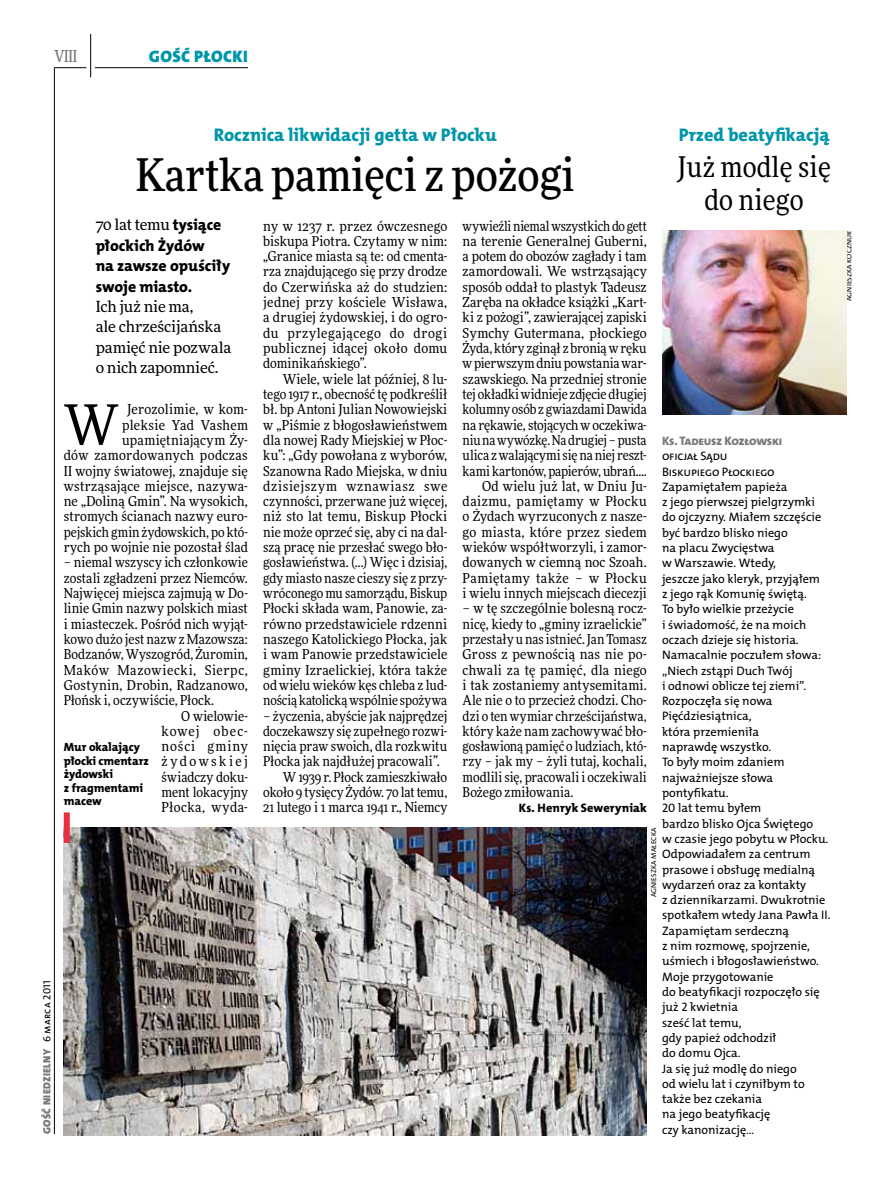
<style>
.page{position:relative;width:893px;height:1191px;background:#fff}
.page>*{position:absolute;margin:0;border:0;box-sizing:border-box;transform-origin:0 0}
.t1{font:55.95px "Freeday Narrow News";color:#000}
.t2{font:500 45px "Freeday Narrow";color:#000}
.t3{font:28.5px/33px "Freeday Narrow News";letter-spacing:.01em;color:#000;text-align:center}
.t4{font:18.3px "The Mix HP8 Ex Bld";color:#0096aa}
.t5{font:16.65px "The Mix HP9 Blk";letter-spacing:.02em;color:#0096aa}
.t6{font:500 16.5px "Freeday Narrow";color:#787779;scale:.9 1}
.t7{font:15.75px/20.4px "The Mix HP8 Ex Bld";letter-spacing:-.005em;color:#000}
.t8{font:15.45px/20.4px "Freeday News";letter-spacing:-.005em;color:#000}
.t9{font:13.65px/15.3px "Freeday Narrow News";letter-spacing:.005em;color:#000;text-align:justify}
.t10{font:13.65px "Freeday Narrow News";letter-spacing:-.015em;color:#000}
.t11{font:13.65px "Freeday Narrow News";letter-spacing:.04em;color:#000}
.t12{font:13.65px "Freeday Narrow News";letter-spacing:.035em;color:#000}
.t13{font:13.65px "Freeday Narrow News";letter-spacing:.07em;color:#000}
.t14{font:13.65px "Freeday Narrow News";letter-spacing:.065em;color:#000}
.t15{font:13.65px "Freeday Narrow News";letter-spacing:.17em;color:#000}
.t16{font:12.3px/15.3px "The Mix HP5 Plain";color:#000}
.t17{font:12.3px "The Mix HP8 Ex Bld";letter-spacing:.01em;color:#000}
.t18{font:12.3px "The Mix HP8 Ex Bld";letter-spacing:-.025em;color:#787779}
.t19{font:12px/13.5px "The Mix HP8 Ex Bld";letter-spacing:-.005em;color:#000}
.t20{font:10.5px "The Mix HP9 Blk";letter-spacing:.025em;color:#787779}
.t21{font:7.2px "The Mix HP5 Plain";letter-spacing:.015em;color:#000}
.s1{font-family:"The Mix HP5 Plain";color:#000}
.s2{font-family:"The Mix HP8 Ex Bld";font-size:15.75px}
</style>
<div class="page">
<hr style="left:54px;top:67px;width:1px;height:1067px;background:#000">
<hr style="left:90px;top:34px;width:1px;height:43px;background:#000">
<hr style="left:54px;top:67px;width:32px;height:1px;background:#000">
<hr style="left:95px;top:67px;width:153px;height:1px;background:#000">
<img style="left:64px;top:827px;width:583px;height:308px">
<div style="left:64px;top:812px;width:6px;height:31px;background:#e92f3f"></div>
<img style="left:662px;top:230px;width:184px;height:184px">
<p class="t6" style="left:54px;top:46px;width:27px">VIII</p>
<p class="t5" style="left:149px;top:46px;width:100px">GOŚĆ PŁOCKI</p>
<p class="t20" style="left:40px;top:1134px;width:155px;rotate:-90deg">GOŚĆ NIEDZIELNY <span class="s1">6 marca 2011</span></p>
<h3 class="t4" style="left:214px;top:123px;width:284px">Rocznica likwidacji getta w Płocku</h3>
<h2 class="t2" style="left:136px;top:147px;width:440px">Kartka pamięci z pożogi</h2>
<h3 class="t4" style="left:679px;top:123px;width:152px">Przed beatyfikacją</h3>
<h3 class="t3" style="left:677px;top:150px;width:155px">Już modlę się do niego</h3>
<p class="t8" style="left:96px;top:214px;width:127px">70 lat temu <span class="s2">tysiące</span></p>
<p class="t7" style="left:96px;top:235px;width:136px">płockich Żydów<br>na zawsze opuściły swoje miasto.</p>
<p class="t8" style="left:96px;top:296px;width:137px">Ich już nie ma,<br>ale chrześcijańska pamięć nie pozwala o nich zapomnieć.</p>
<h1 class="t1" style="left:64px;top:390px;width:56px">W</h1>
<p class="t9" style="left:64px;top:401px;width:186px;text-align:right">Jerozolimie, w kom-<br>pleksie Yad Vashem upamiętniającym Ży-<br>dów zamordowanych podczas<br>II wojny światowej, znajduje się wstrząsające miejsce, nazywa&shy;ne „Doliną Gmin”. Na wysokich, stromych ścianach nazwy euro&shy;pejskich gmin żydowskich, po któ&shy;rych po wojnie nie pozostał ślad</p>
<p class="t9" style="left:64px;top:555px;width:186px">– niemal wszyscy ich członkowie</p>
<p class="t9" style="left:64px;top:570px;width:186px">zostali zgładzeni przez Niemców.</p>
<p class="t9" style="left:64px;top:585px;width:186px">Najwięcej miejsca zajmują w Do-</p>
<p class="t9" style="left:64px;top:600px;width:186px">linie Gmin nazwy polskich miast</p>
<p class="t9" style="left:64px;top:616px;width:186px">i miasteczek. Pośród nich wyjąt-</p>
<p class="t9" style="left:64px;top:631px;width:186px">kowo dużo jest nazw z Mazowsza:</p>
<p class="t9" style="left:64px;top:646px;width:186px">Bodzanów, Wyszogród, Żuromin,</p>
<p class="t11" style="left:64px;top:661px;width:186px">Maków Mazowiecki, Sierpc,</p>
<p class="t9" style="left:64px;top:677px;width:186px">Gostynin, Drobin, Radzanowo,</p>
<p class="t9" style="left:64px;top:692px;width:152px">Płońsk i, oczywiście, Płock.</p>
<p class="t9" style="left:181px;top:708px;width:68px">O wielowie-</p>
<p class="t13" style="left:162px;top:722px;width:88px">kowej obec-</p>
<p class="t14" style="left:162px;top:738px;width:88px">ności gminy</p>
<p class="t15" style="left:162px;top:753px;width:88px">żydowskiej</p>
<p class="t9" style="left:162px;top:769px;width:88px">świadczy doku-</p>
<p class="t9" style="left:162px;top:784px;width:88px">ment lokacyjny</p>
<p class="t12" style="left:162px;top:799px;width:88px">Płocka, wyda-</p>
<p class="t19" style="left:64px;top:740px;width:87px">Mur okalający płocki cmentarz żydowski<br>z fragmentami macew</p>
<p class="t9" style="left:263px;top:218px;width:186px">ny w 1237 r. przez ówczesnego biskupa Piotra. Czytamy w nim: „Granice miasta są te: od cmenta&shy;rza znajdującego się przy drodze do Czerwińska aż do studzien: jednej przy kościele Wisława, a drugiej żydowskiej, i do ogro&shy;du przylegającego do drogi publicznej idącej około domu dominikańskiego”.</p>
<p class="t9" style="left:263px;top:371px;width:186px;text-indent:20px">Wiele, wiele lat później, 8 lu&shy;tego 1917 r., obecność tę podkreślił bł. bp Antoni Julian Nowowiejski w „Piśmie z błogosławieństwem dla nowej Rady Miejskiej w Płoc&shy;ku”: „Gdy powołana z wyborów, Szanowna Rado Miejska, w dniu dzisiejszym wznawiasz swe czynności, przerwane już więcej, niż sto lat temu, Biskup Płocki nie może oprzeć się, aby ci na dal&shy;szą pracę nie przesłać swego bło&shy;gosławieństwa. (…) Więc i dzisiaj, gdy miasto nasze cieszy się z przy&shy;wróconego mu samorządu, Biskup Płocki składa wam, Panowie, za&shy;równo przedstawiciele rdzenni naszego Katolickiego Płocka, jak i wam Panowie przedstawiciele gminy Izraelickiej, która także od wielu wieków kęs chleba z lud&shy;nością katolicką wspólnie spożywa</p>
<p class="t9" style="left:263px;top:708px;width:186px">– życzenia, abyście jak najprędzej</p>
<p class="t9" style="left:263px;top:723px;width:186px">doczekawszy się zupełnego rozwi-</p>
<p class="t9" style="left:263px;top:738px;width:186px">nięcia praw swoich, dla rozkwitu</p>
<p class="t9" style="left:263px;top:754px;width:178px">Płocka jak najdłużej pracowali”.</p>
<p class="t9" style="left:283px;top:769px;width:166px">W 1939 r. Płock zamieszkiwało</p>
<p class="t10" style="left:263px;top:784px;width:186px">około 9 tysięcy Żydów. 70 lat temu,</p>
<p class="t9" style="left:263px;top:799px;width:186px">21 lutego i 1 marca 1941 r., Niemcy</p>
<p class="t9" style="left:463px;top:218px;width:186px;text-align:right">wywieźli niemal wszystkich do gett na terenie Generalnej Guberni, a potem do obozów zagłady i tam zamordowali. We wstrząsający sposób oddał to plastyk Tadeusz<br>Zaręba na okładce książki „Kart&shy;ki z pożogi”, zawierającej zapiski<br>Symchy Gutermana, płockiego<br>Żyda, który zginął z bronią w ręku w pierwszym dniu powstania war&shy;szawskiego. Na przedniej stronie tej okładki widnieje zdjęcie długiej kolumny osób z gwiazdami Dawida na rękawie, stojących w oczekiwa&shy;niu na wywózkę. Na drugiej – pusta ulica z walającymi się na niej reszt&shy;kami kartonów, papierów, ubrań....<br>Od wielu już lat, w Dniu Ju&shy;daizmu, pamiętamy w Płocku o Żydach wyrzuconych z nasze&shy;go miasta, które przez siedem wieków współtworzyli, i zamor&shy;dowanych w ciemną noc Szoah.<br>Pamiętamy także – w Płocku i wielu innych miejscach diecezji</p>
<p class="t9" style="left:463px;top:600px;width:186px">– w tę szczególnie bolesną rocz&shy;nicę, kiedy to „gminy izraelickie” przestały u nas istnieć. Jan Tomasz Gross z pewnością nas nie po&shy;chwali za tę pamięć, dla niego i tak zostaniemy antysemitami.<br>Ale nie o to przecież chodzi. Cho&shy;dzi o ten wymiar chrześcijaństwa, który każe nam zachowywać bło&shy;gosławioną pamięć o ludziach, któ&shy;rzy – jak my – żyli tutaj, kochali, modlili się, pracowali i oczekiwali Bożego zmiłowania.</p>
<p class="t17" style="left:519px;top:800px;width:129px">Ks. Henryk Seweryniak</p>
<p class="t18" style="left:662px;top:433px;width:122px">Ks. Tadeusz Kozłowski</p>
<p class="t16" style="left:662px;top:448px;width:170px">oficjał Sądu<br>Biskupiego Płockiego<br>Zapamiętałem papieża<br>z jego pierwszej pielgrzymki do ojczyzny. Miałem szczęście być bardzo blisko niego<br>na placu Zwycięstwa<br>w Warszawie. Wtedy,<br>jeszcze jako kleryk, przyjąłem<br>z jego rąk Komunię świętą.<br>To było wielkie przeżycie<br>i świadomość, że na moich oczach dzieje się historia.<br>N amacalnie poczułem słowa: „N iech zstąpi Duch Twój<br>i odnowi oblicze tej ziemi”.<br>Rozpoczęła się nowa<br>Pięćdziesiątnica,<br>która przemieniła<br>naprawdę wszystko.<br>To były moim zdaniem najważniejsze słowa pontyfikatu.<br>20 lat temu byłem<br>bardzo blisko Ojca Świętego<br>w czasie jego pobytu w Płocku.<br>Odpowiadałem za centrum prasowe i obsługę medialną wydarzeń oraz za kontakty<br>z dziennikarzami. Dwukrotnie spotkałem wtedy Jana Pawła II .<br>Zapamiętam serdeczną<br>z nim rozmowę, spojrzenie, uśmiech i błogosławieństwo.<br>Moje przygotowanie<br>do beatyfikacji rozpoczęło się już 2 kwietnia<br>sześć lat temu,<br>gdy papież odchodził<br>do domu Ojca.<br>Ja się już modlę do niego<br>od wielu lat i czyniłbym to także bez czekania<br>na jego beatyfikację<br>czy kanonizację…</p>
<p class="t21" style="left:649px;top:897px;width:71px;rotate:-90deg">Agnieszka Małecka</p>
<p class="t21" style="left:844px;top:301px;width:72px;rotate:-90deg">Agnieszka Kocznur</p>
</div>
